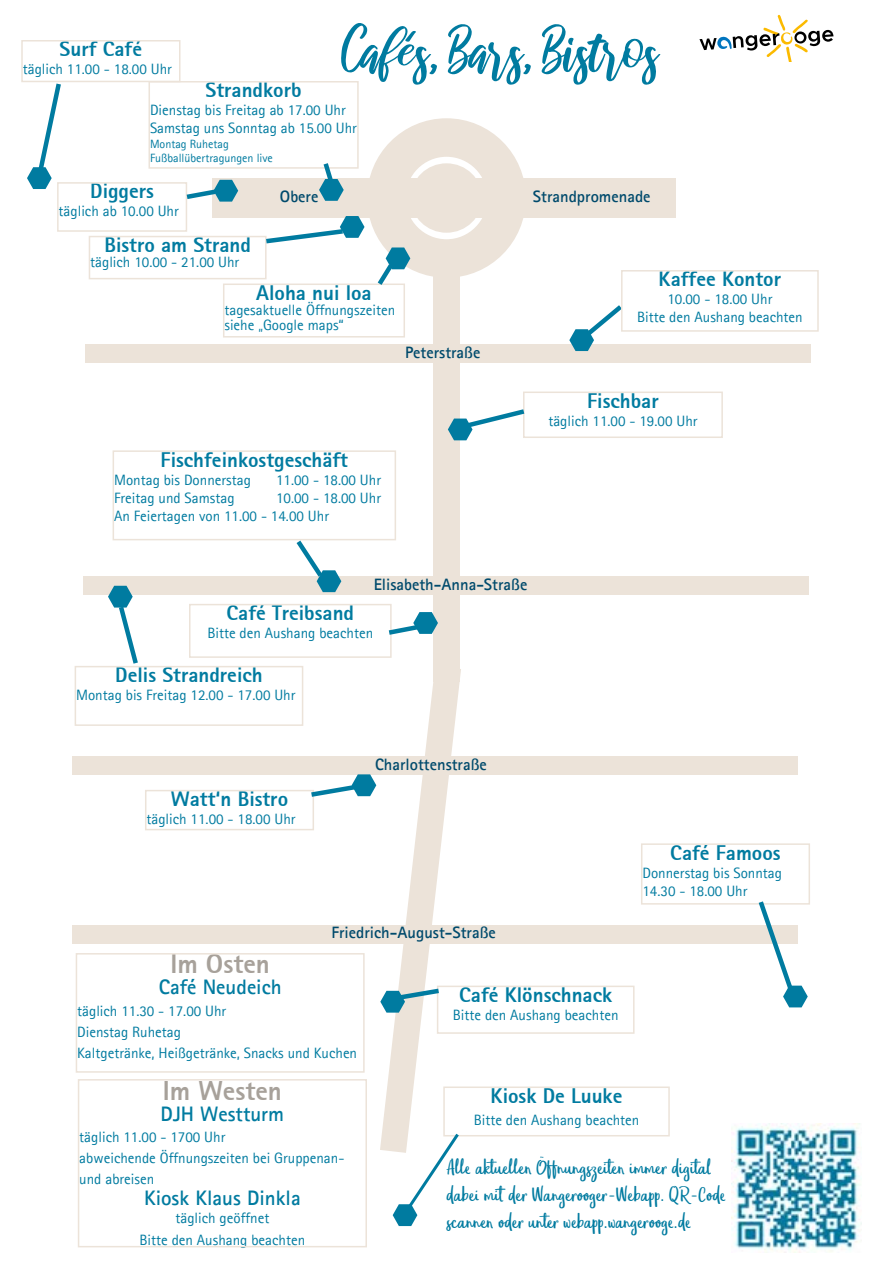
<style>
.page{position:relative;width:893px;height:1263px;background:#fff}
.page>*{position:absolute;margin:0;border:0;box-sizing:border-box;transform-origin:0 0}
.t1{font:60px "raustila";color:#007ba0}
.t2{font:800 27px "Agfa Rotis Sans Serif";color:#a7a19a}
.t3{font:22.5px/27px "Eufoniem One";color:#007ba0}
.t4{font:800 21px "Agfa Rotis Sans Serif";color:#007ba0}
.t5{font:700 21px "Agfa Rotis Sans Serif";color:#007ba0}
.t6{font:700 16.5px "Agfa Rotis Sans Serif";color:#004a6c}
.t7{font:15px/18px "Agfa Rotis Sans Serif";color:#007ba0}
.t8{font:12px/14.4px "Agfa Rotis Sans Serif";color:#007ba0}
</style>
<div class="page">
<svg style="left:699px;top:15px;width:134px;height:47px"></svg>
<div style="left:213px;top:178px;width:463px;height:40px;background:#ece3d9"></div>
<div style="left:367px;top:118px;width:159px;height:160px;border:38px solid #ece3d9;border-radius:50%"></div>
<div style="left:433px;top:271px;width:27px;height:411px;background:#ece3d9"></div>
<div style="left:411px;top:163px;width:71px;height:70px;background:#ece3d9;border-radius:50%"></div>
<div style="left:85px;top:344px;width:725px;height:18px;background:#ece3d9"></div>
<div style="left:84px;top:576px;width:725px;height:18px;background:#ece3d9"></div>
<div style="left:73px;top:756px;width:725px;height:18px;background:#ece3d9"></div>
<div style="left:73px;top:925px;width:725px;height:18px;background:#ece3d9"></div>
<img style="left:732px;top:1123px;width:129px;height:130px">
<div style="left:223px;top:284px;width:182px;height:54px;border:2px solid #ece3d9"></div>
<div style="left:148px;top:81px;width:211px;height:88px;border:2px solid #ece3d9"></div>
<div style="left:89px;top:236px;width:178px;height:43px;border:2px solid #ece3d9"></div>
<div style="left:57px;top:182px;width:130px;height:50px;border:2px solid #ece3d9"></div>
<div style="left:523px;top:392px;width:200px;height:46px;border:2px solid #ece3d9"></div>
<div style="left:189px;top:604px;width:203px;height:54px;border:2px solid #ece3d9"></div>
<div style="left:443px;top:1086px;width:227px;height:50px;border:2px solid #ece3d9"></div>
<div style="left:75px;top:666px;width:228px;height:60px;border:2px solid #ece3d9"></div>
<div style="left:145px;top:790px;width:169px;height:40px;border:2px solid #ece3d9"></div>
<div style="left:641px;top:843px;width:169px;height:62px;border:2px solid #ece3d9"></div>
<div style="left:78px;top:1079px;width:289px;height:168px;border:2px solid #ece3d9"></div>
<div style="left:76px;top:953px;width:289px;height:120px;border:2px solid #ece3d9"></div>
<div style="left:113px;top:450px;width:283px;height:90px;border:2px solid #ece3d9"></div>
<svg style="left:292px;top:537px;width:49px;height:55px"></svg>
<div style="left:21px;top:40px;width:159px;height:42px;border:2px solid #ece3d9"></div>
<svg style="left:569px;top:305px;width:52px;height:46px"></svg>
<div style="left:621px;top:270px;width:198px;height:62px;border:2px solid #ece3d9"></div>
<div style="left:437px;top:986px;width:197px;height:48px;border:2px solid #ece3d9"></div>
<svg style="left:319px;top:163px;width:25px;height:38px"></svg>
<svg style="left:261px;top:216px;width:104px;height:30px"></svg>
<svg style="left:373px;top:247px;width:37px;height:43px"></svg>
<svg style="left:108px;top:586px;width:33px;height:83px"></svg>
<svg style="left:755px;top:896px;width:53px;height:111px"></svg>
<svg style="left:448px;top:406px;width:81px;height:34px"></svg>
<svg style="left:388px;top:612px;width:50px;height:26px"></svg>
<svg style="left:182px;top:180px;width:56px;height:22px"></svg>
<svg style="left:27px;top:79px;width:37px;height:110px"></svg>
<svg style="left:306px;top:669px;width:156px;height:557px"></svg>
<h1 class="t1" style="left:342px;top:18px;width:318px">Cafés, Bars, Bistros</h1>
<h3 class="t4" style="left:60px;top:36px;width:84px">Surf Café</h3>
<p class="t7" style="left:23px;top:60px;width:151px">täglich 11.00 - 18.00 Uhr</p>
<h3 class="t4" style="left:206px;top:77px;width:98px">Strandkorb</h3>
<p class="t7" style="left:150px;top:101px;width:208px">Dienstag bis Freitag ab 17.00 Uhr<br>Samstag uns Sonntag ab 15.00 Uhr</p>
<p class="t8" style="left:150px;top:136px;width:124px">Montag Ruhetag<br>Fußballübertragungen live</p>
<h3 class="t4" style="left:90px;top:178px;width:65px">Diggers</h3>
<p class="t7" style="left:59px;top:202px;width:122px">täglich ab 10.00 Uhr</p>
<p class="t6" style="left:280px;top:186px;width:40px">Obere</p>
<p class="t6" style="left:533px;top:186px;width:119px">Strandpromenade</p>
<h3 class="t4" style="left:104px;top:232px;width:148px">Bistro am Strand</h3>
<p class="t7" style="left:90px;top:253px;width:151px">täglich 10.00 - 21.00 Uhr</p>
<h3 class="t4" style="left:256px;top:279px;width:117px">Aloha nui loa</h3>
<p class="t7" style="left:224px;top:302px;width:172px;line-height:15px">tagesaktuelle Öffnungszeiten siehe „Google maps“</p>
<p class="t6" style="left:405px;top:342px;width:77px">Peterstraße</p>
<h3 class="t4" style="left:161px;top:446px;width:189px">Fischfeinkostgeschäft</h3>
<p class="t7" style="left:114px;top:470px;width:138px">Montag bis Donnerstag</p>
<p class="t7" style="left:276px;top:470px;width:107px">11.00 - 18.00 Uhr</p>
<p class="t7" style="left:114px;top:488px;width:122px">Freitag und Samstag</p>
<p class="t7" style="left:114px;top:488px;width:269px;text-indent:162px">10.00 - 18.00 Uhr<br>An Feiertagen von 11.00 - 14.00 Uhr</p>
<p class="t6" style="left:374px;top:574px;width:155px">Elisabeth-Anna-Straße</p>
<h3 class="t4" style="left:227px;top:600px;width:129px">Café Treibsand</h3>
<p class="t7" style="left:207px;top:624px;width:167px">Bitte den Aushang beachten</p>
<h3 class="t4" style="left:115px;top:662px;width:149px">Delis Strandreich</h3>
<p class="t7" style="left:76px;top:686px;width:221px">Montag bis Freitag 12.00 - 17.00 Uhr</p>
<h3 class="t4" style="left:659px;top:266px;width:124px">Kaffee Kontor</h3>
<p class="t7" style="left:637px;top:290px;width:167px;text-align:center">10.00 - 18.00 Uhr<br>Bitte den Aushang beachten</p>
<h3 class="t4" style="left:587px;top:387px;width:73px">Fischbar</h3>
<p class="t7" style="left:548px;top:411px;width:151px">täglich 11.00 - 19.00 Uhr</p>
<h3 class="t4" style="left:171px;top:786px;width:119px">Watt‘n Bistro</h3>
<p class="t7" style="left:146px;top:810px;width:151px">täglich 11.00 - 18.00 Uhr</p>
<p class="t6" style="left:375px;top:754px;width:113px">Charlottenstraße</p>
<p class="t6" style="left:331px;top:922px;width:166px">Friedrich-August-Straße</p>
<h3 class="t4" style="left:670px;top:839px;width:112px">Café Famoos</h3>
<p class="t7" style="left:642px;top:863px;width:141px">Donnerstag bis Sonntag<br>14.30 - 18.00 Uhr</p>
<h2 class="t2" style="left:170px;top:947px;width:101px">Im Osten</h2>
<h3 class="t5" style="left:159px;top:974px;width:124px">Café Neudeich</h3>
<p class="t7" style="left:77px;top:1000px;width:281px;line-height:21px">täglich 11.30 - 17.00 Uhr<br>Dienstag Ruhetag<br>Kaltgetränke, Heißgetränke, Snacks und Kuchen</p>
<h2 class="t2" style="left:163px;top:1073px;width:120px">Im Westen</h2>
<h3 class="t5" style="left:161px;top:1100px;width:125px">DJH Westturm</h3>
<p class="t7" style="left:79px;top:1126px;width:267px;line-height:21px">täglich 11.00 - 1700 Uhr<br>abweichende Öffnungszeiten bei Gruppenan&shy;und abreisen</p>
<h3 class="t5" style="left:144px;top:1184px;width:158px">Kiosk Klaus Dinkla</h3>
<p class="t7" style="left:140px;top:1206px;width:167px;line-height:22.5px;text-align:center">täglich geöffnet<br>Bitte den Aushang beachten</p>
<h3 class="t4" style="left:459px;top:981px;width:154px">Café Klönschnack</h3>
<p class="t7" style="left:453px;top:1005px;width:167px">Bitte den Aushang beachten</p>
<h3 class="t4" style="left:491px;top:1082px;width:133px">Kiosk De Luuke</h3>
<p class="t7" style="left:474px;top:1111px;width:167px">Bitte den Aushang beachten</p>
<h3 class="t3" style="left:446px;top:1155px;width:281px">Alle aktuellen Öffnungszeiten immer digital dabei mit der Wangerooger-Webapp. QR-Code scannen oder unter webapp.wangerooge.de</h3>
</div>
